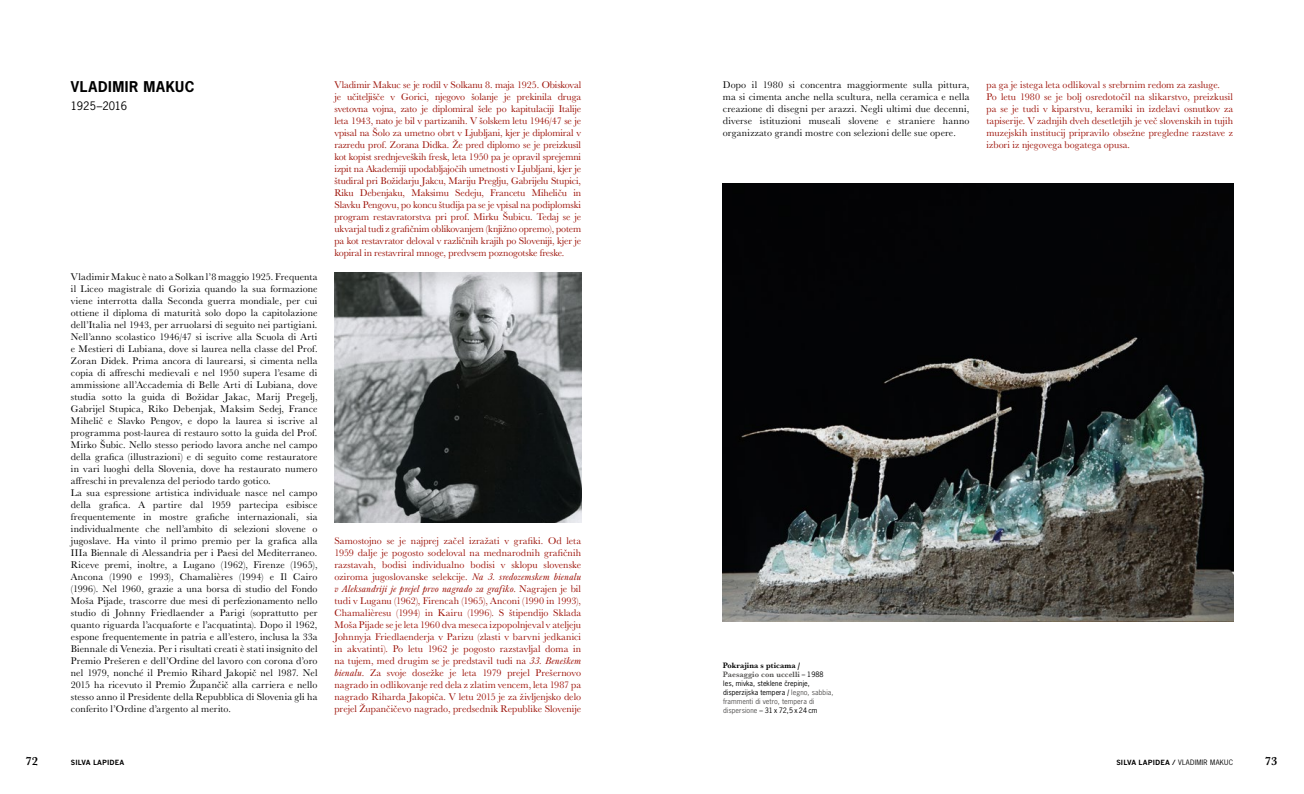
<style>
.page{position:relative;width:1304px;height:794px;background:#fff}
.page>*{position:absolute;margin:0;border:0;box-sizing:border-box;transform-origin:0 0}
.t1{font:700 14px "News Gothic Std";letter-spacing:.045em;color:#000}
.t2{font:700 12px "Baskerville URW";color:#000}
.t3{font:11px "News Gothic Std";letter-spacing:-.01em;color:#000}
.t4{font:10px/12px "Baskerville URW";letter-spacing:.015em;color:#000}
.t5{font:10px/12px "Baskerville URW";letter-spacing:.005em;color:#9c0f05;text-align:justify}
.t6{font:700 8px/9px "Baskerville URW";letter-spacing:.01em;color:#555453}
.t7{font:7px/9px "News Gothic Std";letter-spacing:.01em;color:#000}
.t8{font:700 7px "News Gothic MT Std";letter-spacing:.02em;color:#000}
.s1{font-style:italic}
.s2{color:#000}
.s3{font-family:"News Gothic Std";font-weight:400;font-size:7px;color:#000}
.s4{color:#555453}
.s5{font-family:"News Gothic Std";font-weight:400}
</style>
<div class="page">
<img style="left:334px;top:272px;width:247px;height:251px">
<img style="left:723px;top:183px;width:510px;height:438px">
<h1 class="t1" style="left:71px;top:77px;width:125px">VLADIMIR MAKUC</h1>
<p class="t3" style="left:71px;top:98px;width:58px">1925–2016</p>
<p class="t4" style="left:71px;top:270px;width:248px">Vladimir Makuc è nato a Solkan l’8 maggio 1925. Frequenta il Liceo magistrale di Gorizia quando la sua formazione viene interrotta dalla Seconda guerra mondiale, per cui ottiene il diploma di maturità solo dopo la capitolazione dell’Italia nel 1943, per arruolarsi di seguito nei partigiani.<br>Nell’anno scolastico 1946/47 si iscrive alla Scuola di Arti e Mestieri di Lubiana, dove si laurea nella classe del Prof.<br>Zoran Didek. Prima ancora di laurearsi, si cimenta nella copia di affreschi medievali e nel 1950 supera l’esame di ammissione all’Accademia di Belle Arti di Lubiana, dove studia sotto la guida di Božidar Jakac, Marij Pregelj, Gabrijel Stupica, Riko Debenjak, Maksim Sedej, France Mihelič e Slavko Pengov, e dopo la laurea si iscrive al programma post-laurea di restauro sotto la guida del Prof.<br>Mirko Šubic. Nello stesso periodo lavora anche nel campo della grafica (illustrazioni) e di seguito come restauratore in vari luoghi della Slovenia, dove ha restaurato numero affreschi in prevalenza del periodo tardo gotico.<br>La sua espressione artistica individuale nasce nel campo della grafica. A partire dal 1959 partecipa esibisce frequentemente in mostre grafiche internazionali, sia individualmente che nell’ambito di selezioni slovene o jugoslave. Ha vinto il primo premio per la grafica alla IIIa Biennale di Alessandria per i Paesi del Mediterraneo.<br>Riceve premi, inoltre, a Lugano (1962), Firenze (1965), Ancona (1990 e 1993), Chamalières (1994) e Il Cairo (1996). Nel 1960, grazie a una borsa di studio del Fondo Moša Pijade, trascorre due mesi di perfezionamento nello studio di Johnny Friedlaender a Parigi (soprattutto per quanto riguarda l’acquaforte e l’acquatinta). Dopo il 1962, espone frequentemente in patria e all’estero, inclusa la 33a Biennale di Venezia. Per i risultati creati è stati insignito del Premio Prešeren e dell’Ordine del lavoro con corona d’oro nel 1979, nonché il Premio Rihard Jakopič nel 1987. Nel 2015 ha ricevuto il Premio Župančič alla carriera e nello stesso anno il Presidente della Repubblica di Slovenia gli ha conferito l’Ordine d’argento al merito.</p>
<p class="t5" style="left:334px;top:78px;width:248px">Vladimir Makuc se je rodil v Solkanu 8. maja 1925. Obiskoval je učiteljišče v Gorici, njegovo šolanje je prekinila druga svetovna vojna, zato je diplomiral šele po kapitulaciji Italije leta 1943, nato je bil v partizanih. V šolskem letu 1946/47 se je vpisal na Šolo za umetno obrt v Ljubljani, kjer je diplomiral v razredu prof. Zorana Didka. Že pred diplomo se je preizkusil kot kopist srednjeveških fresk, leta 1950 pa je opravil sprejemni izpit na Akademiji upodabljajočih umetnosti v Ljubljani, kjer je študiral pri Božidarju Jakcu, Mariju Preglju, Gabrijelu Stupici, Riku Debenjaku, Maksimu Sedeju, Francetu Miheliču in Slavku Pengovu, po koncu študija pa se je vpisal na podiplomski program restavratorstva pri prof. Mirku Šubicu. Tedaj se je ukvarjal tudi z grafičnim oblikovanjem (knjižno opremo), potem pa kot restavrator deloval v različnih krajih po Sloveniji, kjer je kopiral in restavriral mnoge, predvsem poznogotske freske.</p>
<p class="t5" style="left:334px;top:534px;width:248px">Samostojno se je najprej začel izražati v grafiki. Od leta 1959 dalje je pogosto sodeloval na mednarodnih grafičnih razstavah, bodisi individualno bodisi v sklopu slovenske oziroma jugoslovanske selekcije. <span class="s1">Na 3. sredozemskem bienalu v Aleksandriji je prejel prvo nagrado za grafiko</span>. Nagrajen je bil tudi v Luganu (1962), Firencah (1965), Anconi (1990 in 1993), Chamalièresu (1994) in Kairu (1996). S štipendijo Sklada Moša Pijade se je leta 1960 dva meseca izpopolnjeval v ateljeju Johnnyja Friedlaenderja v Parizu (zlasti v barvni jedkanici in akvatinti). Po letu 1962 je pogosto razstavljal doma in na tujem, med drugim se je predstavil tudi na <span class="s1">33. Beneškem bienalu</span>. Za svoje dosežke je leta 1979 prejel Prešernovo nagrado in odlikovanje red dela z zlatim vencem, leta 1987 pa nagrado Riharda Jakopiča. V letu 2015 je za življenjsko delo prejel Župančičevo nagrado, predsednik Republike Slovenije</p>
<p class="t4" style="left:723px;top:78px;width:248px;text-align:justify">Dopo il 1980 si concentra maggiormente sulla pittura, ma si cimenta anche nella scultura, nella ceramica e nella creazione di disegni per arazzi. Negli ultimi due decenni, diverse istituzioni museali slovene e straniere hanno organizzato grandi mostre con selezioni delle sue opere.</p>
<p class="t5" style="left:986px;top:78px;width:248px;text-align:left">pa ga je istega leta odlikoval s srebrnim redom za zasluge.<br>Po letu 1980 se je bolj osredotočil na slikarstvo, preizkusil pa se je tudi v kiparstvu, keramiki in izdelavi osnutkov za tapiserije. V zadnjih dveh desetletjih je več slovenskih in tujih muzejskih institucij pripravilo obsežne pregledne razstave z izbori iz njegovega bogatega opusa.</p>
<p class="t6" style="left:723px;top:660px;width:102px"><span class="s2">Pokrajina s pticama /<br></span>Paesaggio con uccelli <span class="s3">– 1988</span></p>
<p class="t7" style="left:723px;top:678px;width:112px">les, mivka, steklene cˇrepinje, disperzijska tempera <span class="s1">/</span> <span class="s4">legno, sabbia, frammenti di vetro, tempera di dispersione</span> – 31 x 72,5 x 24 cm</p>
<p class="t2" style="left:26px;top:753px;width:14px">72</p>
<p class="t8" style="left:1116px;top:758px;width:118px">SILVA LAPIDEA / <span class="s5">VLADIMIR MAKUC</span></p>
<p class="t2" style="left:1265px;top:753px;width:14px">73</p>
<p class="t8" style="left:71px;top:758px;width:55px">SILVA LAPIDEA</p>
</div>
